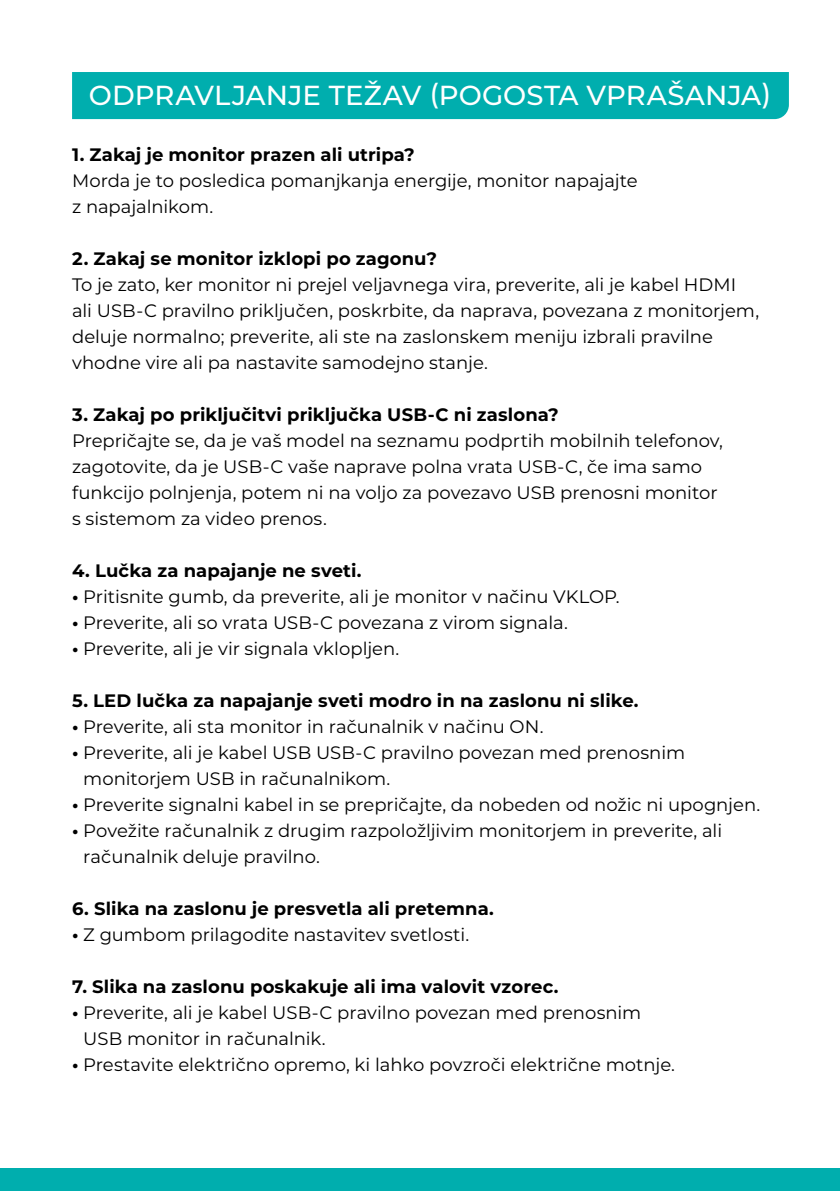
<style>
.page{position:relative;width:840px;height:1191px;background:#fff}
.page>*{position:absolute;margin:0;border:0;box-sizing:border-box;transform-origin:0 0}
.t1{font:500 27.4px "Montserrat";letter-spacing:.005em;color:#fff}
.t2{font:18px/26px "Montserrat";color:#000}
.t3{font:700 18px "Montserrat";letter-spacing:.005em;color:#000}
.s1{font-weight:700}
</style>
<div class="page">
<div style="left:0;top:1168px;width:839px;height:23px;background:#00aeae"></div>
<div style="left:72px;top:72px;width:716px;height:47px;background:#00aeae"></div>
<h1 class="t1" style="left:89px;top:76px;width:683px">ODPRAVLJANJE TEŽAV (POGOSTA VPRAŠANJA)</h1>
<p class="t3" style="left:72px;top:141px;width:344px">1. Zakaj je monitor prazen ali utripa?</p>
<p class="t2" style="left:72px;top:167px;width:566px">Morda je to posledica pomanjkanja energije, monitor napajajte z napajalnikom.</p>
<p class="t3" style="left:72px;top:245px;width:366px">2. Zakaj se monitor izklopi po zagonu?</p>
<p class="t2" style="left:72px;top:271px;width:688px">To je zato, ker monitor ni prejel veljavnega vira, preverite, ali je kabel HDMI ali USB-C pravilno priključen, poskrbite, da naprava, povezana z monitorjem, deluje normalno; preverite, ali ste na zaslonskem meniju izbrali pravilne vhodne vire ali pa nastavite samodejno stanje.</p>
<p class="t3" style="left:72px;top:401px;width:488px">3. Zakaj po priključitvi priključka USB-C ni zaslona?</p>
<p class="t2" style="left:72px;top:427px;width:652px">Prepričajte se, da je vaš model na seznamu podprtih mobilnih telefonov, zagotovite, da je USB-C vaše naprave polna vrata USB-C, če ima samo funkcijo polnjenja, potem ni na voljo za povezavo USB prenosni monitor s sistemom za video prenos.</p>
<p class="t3" style="left:72px;top:557px;width:291px">4. Lučka za napajanje ne sveti.</p>
<p class="t2" style="left:72px;top:582px;width:549px"><span class="s1">•</span> Pritisnite gumb, da preverite, ali je monitor v načinu VKLOP.</p>
<p class="t2" style="left:72px;top:608px;width:497px"><span class="s1">•</span> Preverite, ali so vrata USB-C povezana z virom signala.</p>
<p class="t2" style="left:72px;top:634px;width:329px"><span class="s1">•</span> Preverite, ali je vir signala vklopljen.</p>
<p class="t3" style="left:72px;top:687px;width:567px">5. LED lučka za napajanje sveti modro in na zaslonu ni slike.</p>
<p class="t2" style="left:72px;top:712px;width:473px"><span class="s1">•</span> Preverite, ali sta monitor in računalnik v načinu ON.</p>
<p class="t2" style="left:83px;top:738px;width:603px;text-indent:-11px"><span class="s1">•</span> Preverite, ali je kabel USB USB-C pravilno povezan med prenosnim monitorjem USB in računalnikom.</p>
<p class="t2" style="left:72px;top:790px;width:689px"><span class="s1">•</span> Preverite signalni kabel in se prepričajte, da nobeden od nožic ni upognjen.</p>
<p class="t2" style="left:83px;top:816px;width:640px;text-indent:-11px"><span class="s1">•</span> Povežite računalnik z drugim razpoložljivim monitorjem in preverite, ali računalnik deluje pravilno.</p>
<p class="t3" style="left:72px;top:895px;width:423px">6. Slika na zaslonu je presvetla ali pretemna.</p>
<p class="t2" style="left:72px;top:920px;width:398px"><span class="s1">•</span> Z gumbom prilagodite nastavitev svetlosti.</p>
<p class="t3" style="left:72px;top:973px;width:488px">7. Slika na zaslonu poskakuje ali ima valovit vzorec.</p>
<p class="t2" style="left:83px;top:998px;width:559px;text-indent:-11px"><span class="s1">•</span> Preverite, ali je kabel USB-C pravilno povezan med prenosnim<br>USB monitor in računalnik.</p>
<p class="t2" style="left:72px;top:1050px;width:604px"><span class="s1">•</span> Prestavite električno opremo, ki lahko povzroči električne motnje.</p>
</div>
